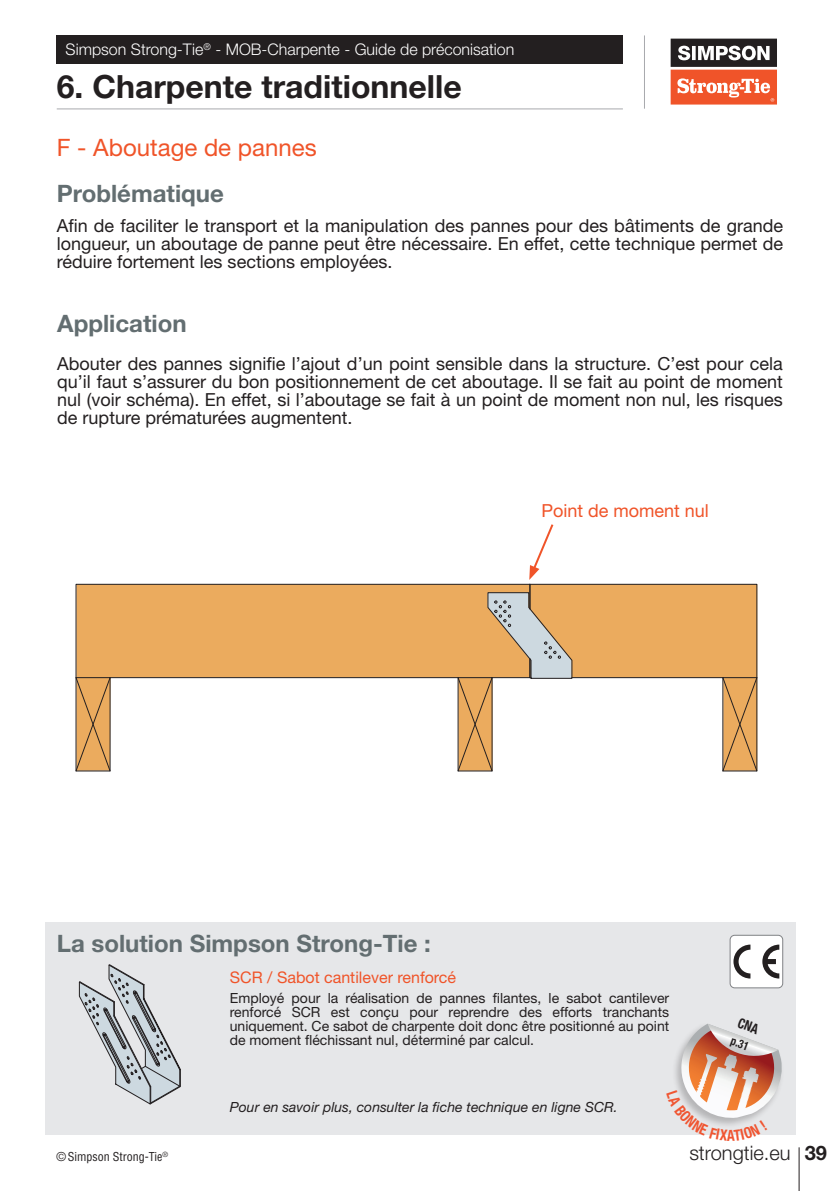
<style>
.page{position:relative;width:840px;height:1191px;background:#fff}
.page>*{position:absolute;margin:0;border:0;box-sizing:border-box;transform-origin:0 0}
.t1{font:700 32px "Helvetica Neue LT Std";color:#231f20}
.t2{font:700 24px "Helvetica Neue LT Std";color:#636e71}
.t3{font:24px "Helvetica Neue LT Std";color:#f05429}
.t4{font:300 20px "Helvetica Neue LT Std";color:#231f20}
.t5{font:18px/18px "Helvetica Neue LT Std";color:#231f20;text-align:justify}
.t6{font:18px "Helvetica Neue LT Std";color:#f05429}
.t7{font:300 16px "Helvetica Neue LT Std";color:#fff}
.t8{font:16px "Helvetica Neue LT Std";color:#f05429}
.t9{font:14px/14px "Helvetica Neue LT Std";color:#231f20;text-align:justify}
.t10{font:italic 14px "Helvetica Neue LT Std";color:#231f20}
.t11{font:condensed 12px "Helvetica LT Std";color:#231f20}
.t12{font:700 condensed 12px "Helvetica Neue LT Std";color:#231f20;scale:.9 1}
.s1{font-weight:700}
</style>
<div class="page">
<hr style="left:798px;top:1147px;width:1px;height:44px;background:#231f20">
<svg style="left:670px;top:39px;width:106px;height:66px"></svg>
<hr style="left:57px;top:109px;width:565px;height:1px;background:#a8a9ad">
<hr style="left:643px;top:35px;width:1px;height:74px;background:#a8a9ad">
<div style="left:57px;top:35px;width:565px;height:29px;background:#231f20"></div>
<div style="left:45px;top:922px;width:750px;height:212px;background:#e6e7e9"></div>
<div style="left:729px;top:935px;width:53px;height:52px;background:#fff;border-radius:5px"></div>
<svg style="left:733px;top:944px;width:45px;height:34px"></svg>
<div style="left:729px;top:934px;width:53px;height:54px;border:1px solid #808285;border-radius:5px"></div>
<div style="left:75px;top:583px;width:381px;height:94px;background:#ebab5e"></div>
<hr style="left:110px;top:677px;width:348px;height:1px;background:#231f20">
<svg style="left:75px;top:676px;width:36px;height:96px;background:#d19b5b"></svg>
<svg style="left:456px;top:524px;width:301px;height:248px"></svg>
<svg style="left:79px;top:964px;width:101px;height:140px"></svg>
<svg style="left:666px;top:1023px;width:118px;height:112px"></svg>
<p class="t7" style="left:66px;top:40px;width:450px">Simpson Strong-Tie<sup>®</sup> - MOB-Charpente - Guide de préconisation</p>
<h1 class="t1" style="left:57px;top:67px;width:406px">6. Charpente traditionnelle</h1>
<h2 class="t3" style="left:57px;top:133px;width:261px">F - Aboutage de pannes</h2>
<h2 class="t2" style="left:57px;top:179px;width:169px">Problématique</h2>
<p class="t5" style="left:57px;top:216px;width:727px">Afin de faciliter le transport et la manipulation des pannes pour des bâtiments de grande longueur, un aboutage de panne peut être nécessaire. En effet, cette technique permet de réduire fortement les sections employées.</p>
<h2 class="t2" style="left:57px;top:308px;width:131px">Application</h2>
<p class="t5" style="left:57px;top:354px;width:726px">Abouter des pannes signifie l’ajout d’un point sensible dans la structure. C’est pour cela qu’il faut s’assurer du bon positionnement de cet aboutage. Il se fait au point de moment nul (voir schéma). En effet, si l’aboutage se fait à un point de moment non nul, les risques de rupture prématurées augmentent.</p>
<p class="t6" style="left:541px;top:500px;width:169px">Point de moment nul</p>
<h2 class="t2" style="left:57px;top:928px;width:375px">La solution Simpson Strong-Tie :</h2>
<p class="t8" style="left:230px;top:967px;width:228px">SCR / Sabot cantilever renforcé</p>
<p class="t9" style="left:230px;top:990px;width:440px">Employé pour la réalisation de pannes filantes, le sabot cantilever renforcé SCR est conçu pour reprendre des efforts tranchants uniquement. Ce sabot de charpente doit donc être positionné au point de moment fléchissant nul, déterminé par calcul.</p>
<p class="t10" style="left:230px;top:1098px;width:389px">Pour en savoir plus, consulter la fiche technique en ligne SCR.</p>
<p class="t12" style="left:733px;top:1033px;width:22px;rotate:20deg">p.31</p>
<p class="t11" style="left:56px;top:1149px;width:113px">© Simpson Strong-Tie<sup>®</sup></p>
<p class="t4" style="left:689px;top:1140px;width:139px">strongtie.eu <span class="s1">39</span></p>
</div>
